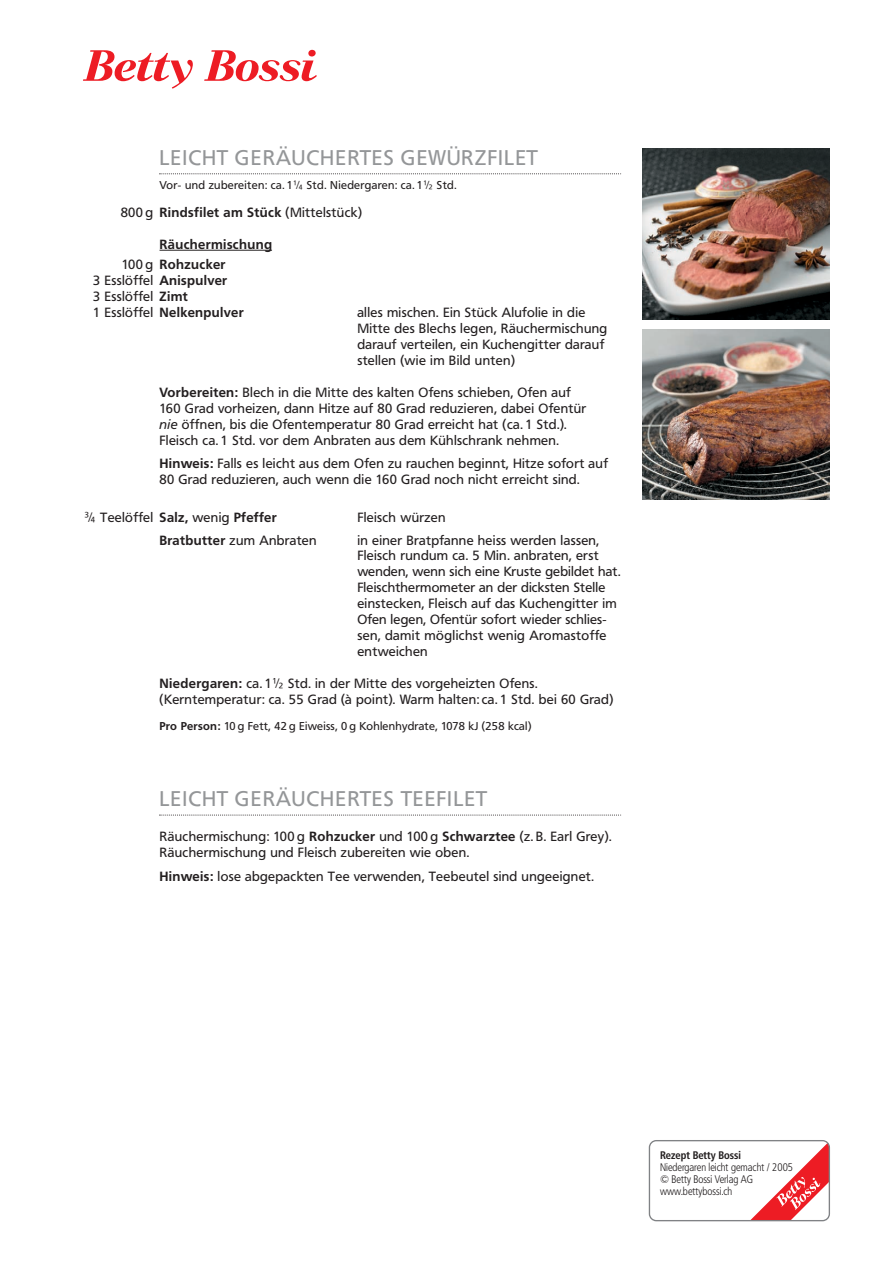
<style>
.page{position:relative;width:893px;height:1262px;background:#fff}
.page>*{position:absolute;margin:0;border:0;box-sizing:border-box;transform-origin:0 0}
.t1{font:21px "Frutiger BB Regular";letter-spacing:.05em;color:#949698}
.t2{font:13.2px/15.9px "Frutiger BB Regular";letter-spacing:.025em;color:#231f20}
.t3{font:13.2px/20.2px "Frutiger BB Bold";letter-spacing:.03em;color:#231f20}
.t4{font:11.25px "Frutiger BB Regular";letter-spacing:.025em;color:#231f20}
.t5{font:10.8px/12px "Frutiger BB Con Light";color:#231f20}
.t6{font:10.8px "Frutiger BB Con Bold";color:#231f20}
.s1{font-family:"Frutiger BB Bold"}
.s2{font-family:"Frutiger BB Regular"}
.s3{font-family:"Frutiger BB Italic"}
</style>
<div class="page">
<svg style="left:83px;top:50px;width:110px;height:39px"></svg>
<svg style="left:204px;top:50px;width:113px;height:31px"></svg>
<svg style="left:648px;top:1140px;width:182px;height:81px"></svg>
<img style="left:642px;top:149px;width:187px;height:170px">
<img style="left:642px;top:329px;width:187px;height:170px">
<svg style="left:159px;top:173px;width:462px;height:1px"></svg>
<hr style="left:159px;top:250px;width:113px;height:1px;background:#231f20">
<svg style="left:159px;top:814px;width:462px;height:1px"></svg>
<h1 class="t1" style="left:159px;top:150px;width:380px">LEICHT GERÄUCHERTES GEWÜRZFILET</h1>
<p class="t4" style="left:159px;top:181px;width:298px">Vor- und zubereiten: ca. 1π Std. Niedergaren: ca. 1∫ Std.</p>
<p class="t2" style="left:121px;top:206px;width:243px">800 g <span class="s1">Rindsfilet am Stück</span> (Mittelstück)</p>
<p class="t3" style="left:122px;top:236px;width:152px;text-indent:38px">Räuchermischung<br><span class="s2">100 g</span> Rohzucker</p>
<p class="t2" style="left:93px;top:274px;width:136px">3 Esslöffel <span class="s1">Anispulver<br></span>3 Esslöffel <span class="s1">Zimt</span></p>
<p class="t3" style="left:93px;top:304px;width:152px"><span class="s2">1 Esslöffel</span> Nelkenpulver</p>
<p class="t2" style="left:357px;top:306px;width:251px">alles mischen. Ein Stück Alufolie in die Mitte des Blechs legen, Räuchermischung darauf verteilen, ein Kuchengitter darauf stellen (wie im Bild unten)</p>
<p class="t2" style="left:159px;top:385px;width:428px"><span class="s1">Vorbereiten:</span> Blech in die Mitte des kalten Ofens schieben, Ofen auf 160 Grad vorheizen, dann Hitze auf 80 Grad reduzieren, dabei Ofentür <span class="s3">nie</span> öffnen, bis die Ofentemperatur 80 Grad erreicht hat (ca. 1 Std.).<br>Fleisch ca. 1 Std. vor dem Anbraten aus dem Kühlschrank nehmen.</p>
<p class="t2" style="left:159px;top:457px;width:450px"><span class="s1">Hinweis:</span> Falls es leicht aus dem Ofen zu rauchen beginnt, Hitze sofort auf<br>80 Grad reduzieren, auch wenn die 160 Grad noch nicht erreicht sind.</p>
<p class="t2" style="left:84px;top:511px;width:194px">Ω Teelöffel <span class="s1">Salz,</span> wenig <span class="s1">Pfeffer</span></p>
<p class="t2" style="left:357px;top:511px;width:90px">Fleisch würzen</p>
<p class="t2" style="left:159px;top:533px;width:159px"><span class="s1">Bratbutter</span> zum Anbraten</p>
<p class="t2" style="left:357px;top:533px;width:265px">in einer Bratpfanne heiss werden lassen, Fleisch rundum ca. 5 Min. anbraten, erst wenden, wenn sich eine Kruste gebildet hat.<br>Fleischthermometer an der dicksten Stelle einstecken, Fleisch auf das Kuchengitter im Ofen legen, Ofentür sofort wieder schlies&shy;sen, damit möglichst wenig Aromastoffe entweichen</p>
<p class="t2" style="left:159px;top:677px;width:455px"><span class="s1">Niedergaren:</span> ca. 1∫ Std. in der Mitte des vorgeheizten Ofens. (Kerntemperatur: ca. 55 Grad (à point). Warm halten: ca. 1 Std. bei 60 Grad)</p>
<p class="t4" style="left:159px;top:721px;width:373px"><span class="s1">Pro Person:</span> 10 g Fett, 42 g Eiweiss, 0 g Kohlenhydrate, 1078 kJ (258 kcal)</p>
<h1 class="t1" style="left:159px;top:791px;width:329px">LEICHT GERÄUCHERTES TEEFILET</h1>
<p class="t2" style="left:159px;top:830px;width:453px">Räuchermischung: 100 g <span class="s1">Rohzucker</span> und 100 g <span class="s1">Schwarztee</span> (z. B. Earl Grey).<br>Räuchermischung und Fleisch zubereiten wie oben.</p>
<p class="t2" style="left:159px;top:869px;width:436px"><span class="s1">Hinweis:</span> lose abgepackten Tee verwenden, Teebeutel sind ungeeignet.</p>
<p class="t6" style="left:660px;top:1150px;width:82px">Rezept Betty Bossi</p>
<p class="t5" style="left:660px;top:1162px;width:134px">Niedergaren leicht gemacht / 2005 © Betty Bossi Verlag AG www.bettybossi.ch</p>
</div>
